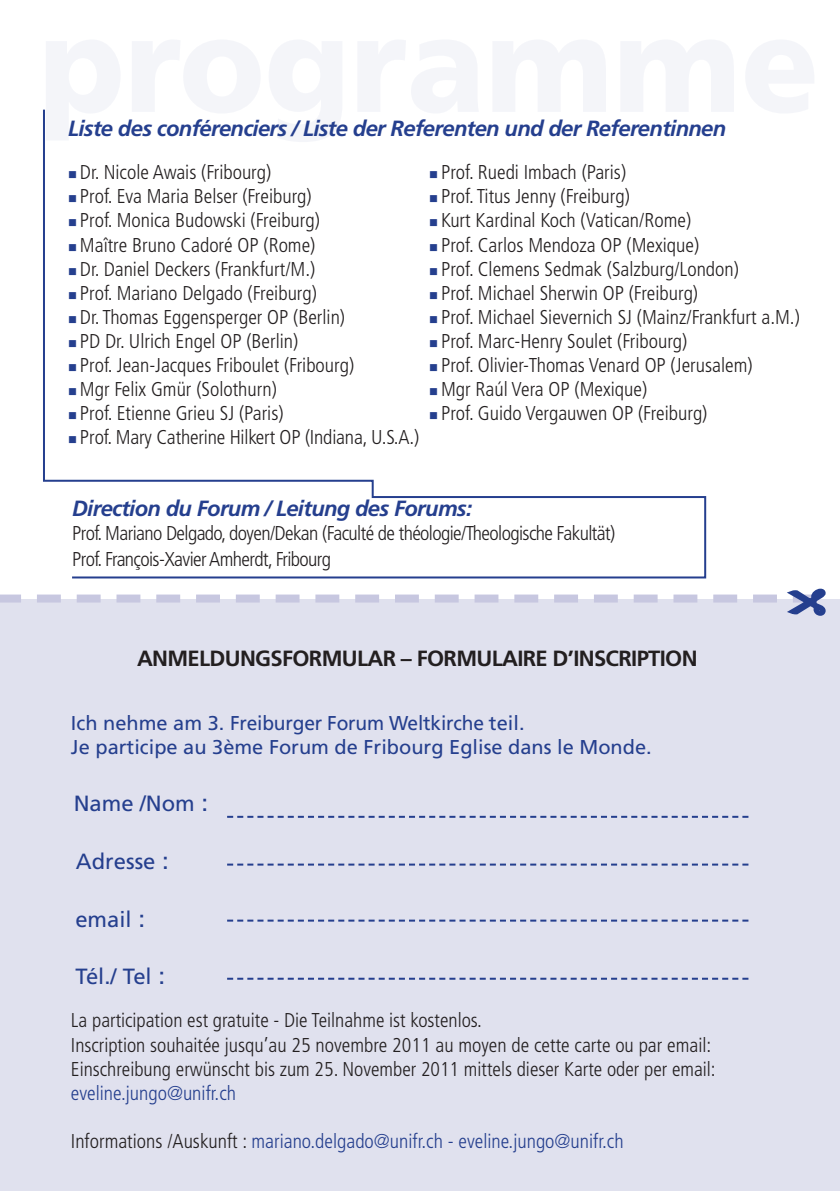
<style>
.page{position:relative;width:840px;height:1191px;background:#fff}
.page>*{position:absolute;margin:0;border:0;box-sizing:border-box;transform-origin:0 0}
.t1{font:italic 700 22px "Frutiger LT Std";letter-spacing:-.03em;color:#253f8e}
.t2{font:700 22px "Frutiger LT Std";letter-spacing:-.03em;color:#231f20}
.t3{font:22px "Frutiger LT Std";color:#253f8e}
.t4{font:300 condensed 20px "Frutiger LT Std";color:#231f20}
.t5{font:300 condensed 20px "Frutiger LT Std";letter-spacing:-.03em;color:#231f20}
.t6{font:20px "Frutiger LT Std";color:#253f8e}
.t7{font:300 condensed 20px "Frutiger LT Std";color:#253f8e}
.s1{color:#253f8e}
.s2{font-size:24px}
.s3{color:#231f20}
</style>
<div class="page">
<div style="left:0;top:600px;width:839px;height:591px;background:#e0e1ee"></div>
<svg style="left:227px;top:977px;width:521px;height:2px"></svg>
<svg style="left:227px;top:919px;width:521px;height:2px"></svg>
<svg style="left:227px;top:863px;width:521px;height:2px"></svg>
<svg style="left:227px;top:816px;width:521px;height:2px"></svg>
<svg style="left:43px;top:109px;width:663px;height:470px"></svg>
<svg style="left:0;top:588px;width:828px;height:28px"></svg>
<p class="t1" style="left:68px;top:115px;width:659px">Liste des conférenciers / Liste der Referenten und der Referentinnen</p>
<p class="t4" style="left:68px;top:161px;width:205px"><span class="s1">■</span> Dr. Nicole Awais (Fribourg)</p>
<p class="t4" style="left:68px;top:185px;width:245px"><span class="s1">■</span> Prof. Eva Maria Belser (Freiburg)</p>
<p class="t4" style="left:68px;top:209px;width:253px"><span class="s1">■</span> Prof. Monica Budowski (Freiburg)</p>
<p class="t4" style="left:68px;top:233px;width:249px"><span class="s1">■</span> Maître Bruno Cadoré OP (Rome)</p>
<p class="t4" style="left:68px;top:257px;width:248px"><span class="s1">■</span> Dr. Daniel Deckers (Frankfurt/M.)</p>
<p class="t4" style="left:68px;top:281px;width:250px"><span class="s1">■</span> Prof. Mariano Delgado (Freiburg)</p>
<p class="t4" style="left:68px;top:305px;width:278px"><span class="s1">■</span> Dr. Thomas Eggensperger OP (Berlin)</p>
<p class="t4" style="left:68px;top:329px;width:231px"><span class="s1">■</span> PD Dr. Ulrich Engel OP (Berlin)</p>
<p class="t4" style="left:68px;top:353px;width:287px"><span class="s1">■</span> Prof. Jean-Jacques Friboulet (Fribourg)</p>
<p class="t4" style="left:68px;top:377px;width:210px"><span class="s1">■</span> Mgr Felix Gmür (Solothurn)</p>
<p class="t4" style="left:68px;top:401px;width:217px"><span class="s1">■</span> Prof. Etienne Grieu SJ (Paris)</p>
<p class="t4" style="left:68px;top:425px;width:352px"><span class="s1">■</span> Prof. Mary Catherine Hilkert OP (Indiana, U.S.A.)</p>
<p class="t4" style="left:429px;top:161px;width:198px"><span class="s1">■</span> Prof. Ruedi Imbach (Paris)</p>
<p class="t4" style="left:429px;top:185px;width:202px"><span class="s1">■</span> Prof. Titus Jenny (Freiburg)</p>
<p class="t4" style="left:429px;top:209px;width:263px"><span class="s1">■</span> Kurt Kardinal Koch (Vatican/Rome)</p>
<p class="t4" style="left:429px;top:233px;width:271px"><span class="s1">■</span> Prof. Carlos Mendoza OP (Mexique)</p>
<p class="t4" style="left:429px;top:257px;width:311px"><span class="s1">■</span> Prof. Clemens Sedmak (Salzburg/London)</p>
<p class="t4" style="left:429px;top:281px;width:270px"><span class="s1">■</span> Prof. Michael Sherwin OP (Freiburg)</p>
<p class="t4" style="left:429px;top:305px;width:372px"><span class="s1">■</span> Prof. Michael Sievernich SJ (Mainz/Frankfurt a.M.)</p>
<p class="t4" style="left:429px;top:329px;width:259px"><span class="s1">■</span> Prof. Marc-Henry Soulet (Fribourg)</p>
<p class="t4" style="left:429px;top:353px;width:324px"><span class="s1">■</span> Prof. Olivier-Thomas Venard OP (Jerusalem)</p>
<p class="t4" style="left:429px;top:377px;width:219px"><span class="s1">■</span> Mgr Raúl Vera OP (Mexique)</p>
<p class="t4" style="left:429px;top:401px;width:279px"><span class="s1">■</span> Prof. Guido Vergauwen OP (Freiburg)</p>
<p class="t1" style="left:72px;top:495px;width:401px">Direction du Forum / Leitung des Forums:</p>
<p class="t5" style="left:72px;top:521px;width:544px">Prof. Mariano Delgado, doyen/Dekan (Faculté de théologie/Theologische Fakultät)</p>
<p class="t5" style="left:72px;top:548px;width:260px">Prof. François-Xavier Amherdt, Fribourg</p>
<p class="t2" style="left:137px;top:645px;width:562px">ANMELDUNGSFORMULAR – FORMULAIRE D’INSCRIPTION</p>
<p class="t6" style="left:71px;top:711px;width:455px">Ich nehme am 3. Freiburger Forum Weltkirche teil.</p>
<p class="t6" style="left:71px;top:735px;width:582px">Je participe au 3ème Forum de Fribourg Eglise dans le Monde.</p>
<p class="t3" style="left:74px;top:790px;width:136px">Name /Nom <span class="s2">:</span></p>
<p class="t3" style="left:76px;top:848px;width:94px">Adresse <span class="s2">:</span></p>
<p class="t3" style="left:75px;top:906px;width:71px">email <span class="s2">:</span></p>
<p class="t3" style="left:75px;top:963px;width:91px">Tél./ Tel <span class="s2">:</span></p>
<p class="t4" style="left:71px;top:1009px;width:412px">La participation est gratuite - Die Teilnahme ist kostenlos.</p>
<p class="t4" style="left:71px;top:1033px;width:641px">Inscription souhaitée jusqu’au 25 novembre 2011 au moyen de cette carte ou par email:</p>
<p class="t4" style="left:71px;top:1057px;width:646px">Einschreibung erwünscht bis zum 25. November 2011 mittels dieser Karte oder per email:</p>
<p class="t7" style="left:71px;top:1081px;width:166px">eveline.jungo@unifr.ch</p>
<p class="t7" style="left:71px;top:1129px;width:554px"><span class="s3">Informations /Auskunft :</span> mariano.delgado@unifr.ch - eveline.jungo@unifr.ch</p>
</div>
